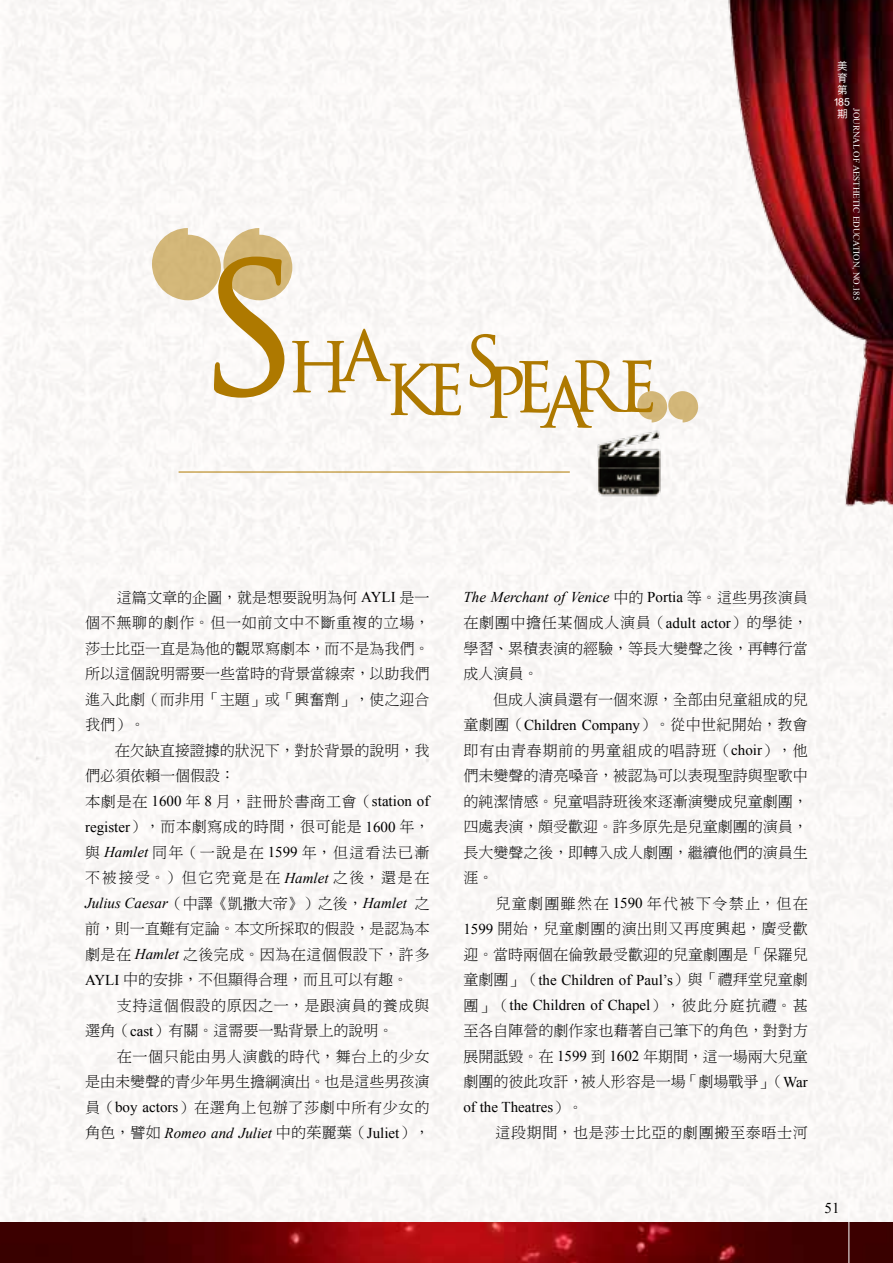
<style>
.page{position:relative;width:893px;height:1263px;background:#fff}
.page>*{position:absolute;margin:0;border:0;box-sizing:border-box;transform-origin:0 0}
.t1{font:177px "Catwoman";color:#ae7900}
.t2{font:67.05px "Catwoman";letter-spacing:-.18em;color:#ae7900}
.t3{font:15px "DF Ming Lt HKSCS U";color:#000}
.t4{font:italic 15px "Times New Roman";color:#000}
.t5{font:15px "DF Ming Lt HKSCS U";letter-spacing:.045em;color:#000}
.t6{font:15px "Times New Roman";color:#000}
.t7{font:15px "DF Ming Lt HKSCS U";letter-spacing:.055em;color:#000}
.t8{font:15px "DF Ming Lt HKSCS U";letter-spacing:.035em;color:#000}
.t9{font:15px "DF Ming Lt HKSCS U";letter-spacing:.05em;color:#000}
.t10{font:15px "DF Ming Lt HKSCS U";letter-spacing:.025em;color:#000}
.t11{font:15px "DF Ming Lt HKSCS U";letter-spacing:.085em;color:#000}
.t12{font:15px "DF Ming Lt HKSCS U";letter-spacing:.11em;color:#000}
.t13{font:15px "DF Ming Lt HKSCS U";letter-spacing:.04em;color:#000}
.t14{font:15px "DF Ming Lt HKSCS U";letter-spacing:.09em;color:#000}
.t15{font:10.5px/12px "DF Hei Md HKSCSP U";color:#fff;text-align:center}
.t16{font:9px "Times New Roman";color:#fff}
.s1{font-family:"Times New Roman"}
.s2{font-family:"Times New Roman";font-style:italic}
.s3{font-family:"DF Ming Lt HKSCS U";font-style:normal}
.s4{font-style:normal}
.s5{font-family:"DF Ming Lt HKSCS U"}
</style>
<div class="page">
<img style="left:0;top:1222px;width:893px;height:41px">
<img style="left:706px;top:0;width:187px;height:520px">
<hr style="left:849px;top:1203px;width:1px;height:60px;background:#fff">
<svg style="left:152px;top:228px;width:140px;height:72px"></svg>
<svg style="left:637px;top:391px;width:61px;height:31px"></svg>
<img style="left:590px;top:422px;width:78px;height:82px">
<hr style="left:179px;top:472px;width:391px;height:1px;background:#ae7900">
<p class="t1" style="left:198px;top:226px;width:102px">S</p>
<p class="t2" style="left:286px;top:323px;width:103px">HA</p>
<p class="t2" style="left:463px;top:322px;width:40px">S</p>
<p class="t2" style="left:617px;top:348px;width:42px">E</p>
<p class="t2" style="left:384px;top:351px;width:237px">KE PEAR</p>
<p class="t15" style="left:833px;top:60px;width:18px">美育第<br>185期</p>
<p class="t16" style="left:863px;top:108px;width:193px;rotate:90deg">JOURNAL OF AESTHETIC EDUCATION, NO.185</p>
<p class="t3" style="left:117px;top:590px;width:314px">這篇文章的企圖，就是想要說明為何 <span class="s1">AYLI</span> 是一</p>
<p class="t9" style="left:85px;top:615px;width:346px">個不無聊的劇作。但一如前文中不斷重複的立場，</p>
<p class="t3" style="left:85px;top:641px;width:346px">莎士比亞一直是為他的觀眾寫劇本，而不是為我們。</p>
<p class="t3" style="left:85px;top:666px;width:346px">所以這個說明需要一些當時的背景當線索，以助我們</p>
<p class="t3" style="left:85px;top:692px;width:346px">進入此劇（而非用「主題」或「興奮劑」，使之迎合</p>
<p class="t3" style="left:85px;top:717px;width:61px">我們）。</p>
<p class="t3" style="left:115px;top:743px;width:316px">在欠缺直接證據的狀況下，對於背景的說明，我</p>
<p class="t3" style="left:85px;top:768px;width:152px">們必須依賴一個假設：</p>
<p class="t7" style="left:85px;top:794px;width:346px">本劇是在 <span class="s1">1600</span> 年 <span class="s1">8</span> 月，註冊於書商工會（<span class="s1">station of</span></p>
<p class="t8" style="left:85px;top:819px;width:346px"><span class="s1">register</span>），而本劇寫成的時間，很可能是 <span class="s1">1600</span> 年，</p>
<p class="t11" style="left:85px;top:845px;width:346px">與 <span class="s2">Hamlet</span> 同年（一說是在 <span class="s1">1599</span> 年，但這看法已漸</p>
<p class="t12" style="left:85px;top:870px;width:346px">不被接受。）但它究竟是在 <span class="s2">Hamlet</span> 之後，還是在</p>
<p class="t4" style="left:85px;top:893px;width:346px">Julius Caesar<span class="s3">（中譯《凱撒大帝》）之後，</span>Hamlet <span class="s3">之</span></p>
<p class="t3" style="left:85px;top:921px;width:346px">前，則一直難有定論。本文所採取的假設，是認為本</p>
<p class="t8" style="left:85px;top:947px;width:346px">劇是在 <span class="s2">Hamlet</span> 之後完成。因為在這個假設下，許多</p>
<p class="t3" style="left:85px;top:972px;width:325px"><span class="s1">AYLI</span> 中的安排，不但顯得合理，而且可以有趣。</p>
<p class="t5" style="left:117px;top:998px;width:314px">支持這個假設的原因之一，是跟演員的養成與</p>
<p class="t3" style="left:85px;top:1023px;width:310px">選角（<span class="s1">cast</span>）有關。這需要一點背景上的說明。</p>
<p class="t5" style="left:117px;top:1049px;width:314px">在一個只能由男人演戲的時代，舞台上的少女</p>
<p class="t3" style="left:85px;top:1074px;width:346px">是由未變聲的青少年男生擔綱演出。也是這些男孩演</p>
<p class="t9" style="left:85px;top:1100px;width:346px">員（<span class="s1">boy actors</span>）在選角上包辦了莎劇中所有少女的</p>
<p class="t4" style="left:85px;top:1122px;width:346px"><span class="s3">角色，譬如</span> Romeo and Juliet <span class="s3">中的茱麗葉（</span><span class="s4">Juliet</span><span class="s3">），</span></p>
<p class="t4" style="left:463px;top:587px;width:346px">The Merchant of Venice <span class="s3">中的</span> <span class="s4">Portia</span> <span class="s3">等。這些男孩演員</span></p>
<p class="t5" style="left:463px;top:615px;width:346px">在劇團中擔任某個成人演員（<span class="s1">adult actor</span>）的學徒，</p>
<p class="t3" style="left:463px;top:641px;width:346px">學習、累積表演的經驗，等長大變聲之後，再轉行當</p>
<p class="t3" style="left:463px;top:666px;width:76px">成人演員。</p>
<p class="t3" style="left:493px;top:692px;width:316px">但成人演員還有一個來源，全部由兒童組成的兒</p>
<p class="t10" style="left:463px;top:717px;width:346px">童劇團（<span class="s1">Children Company</span>）。從中世紀開始，教會</p>
<p class="t7" style="left:463px;top:743px;width:346px">即有由青春期前的男童組成的唱詩班（<span class="s1">choir</span>），他</p>
<p class="t3" style="left:463px;top:768px;width:346px">們未變聲的清亮嗓音，被認為可以表現聖詩與聖歌中</p>
<p class="t3" style="left:463px;top:794px;width:346px">的純潔情感。兒童唱詩班後來逐漸演變成兒童劇團，</p>
<p class="t3" style="left:463px;top:819px;width:346px">四處表演，頗受歡迎。許多原先是兒童劇團的演員，</p>
<p class="t3" style="left:463px;top:845px;width:346px">長大變聲之後，即轉入成人劇團，繼續他們的演員生</p>
<p class="t3" style="left:463px;top:870px;width:31px">涯。</p>
<p class="t14" style="left:495px;top:896px;width:314px">兒童劇團雖然在 <span class="s1">1590</span> 年代被下令禁止，但在</p>
<p class="t13" style="left:463px;top:921px;width:346px"><span class="s1">1599</span> 開始，兒童劇團的演出則又再度興起，廣受歡</p>
<p class="t3" style="left:463px;top:947px;width:346px">迎。當時兩個在倫敦最受歡迎的兒童劇團是「保羅兒</p>
<p class="t6" style="left:463px;top:969px;width:346px"><span class="s5">童劇團」（</span>the Children of Paul’s<span class="s5">）與「禮拜堂兒童劇</span></p>
<p class="t6" style="left:463px;top:995px;width:346px"><span class="s5">團」（</span>the Children of Chapel<span class="s5">），彼此分庭抗禮。甚</span></p>
<p class="t3" style="left:463px;top:1023px;width:346px">至各自陣營的劇作家也藉著自己筆下的角色，對對方</p>
<p class="t3" style="left:463px;top:1049px;width:346px">展開詆毀。在 <span class="s1">1599</span> 到 <span class="s1">1602</span> 年期間，這一場兩大兒童</p>
<p class="t3" style="left:463px;top:1074px;width:346px">劇團的彼此攻訐，被人形容是一場「劇場戰爭」（<span class="s1">War</span></p>
<p class="t6" style="left:463px;top:1097px;width:121px">of the Theatres<span class="s5">）。</span></p>
<p class="t5" style="left:495px;top:1125px;width:314px">這段期間，也是莎士比亞的劇團搬至泰晤士河</p>
<p class="t6" style="left:825px;top:1198px;width:16px">51</p>
</div>
